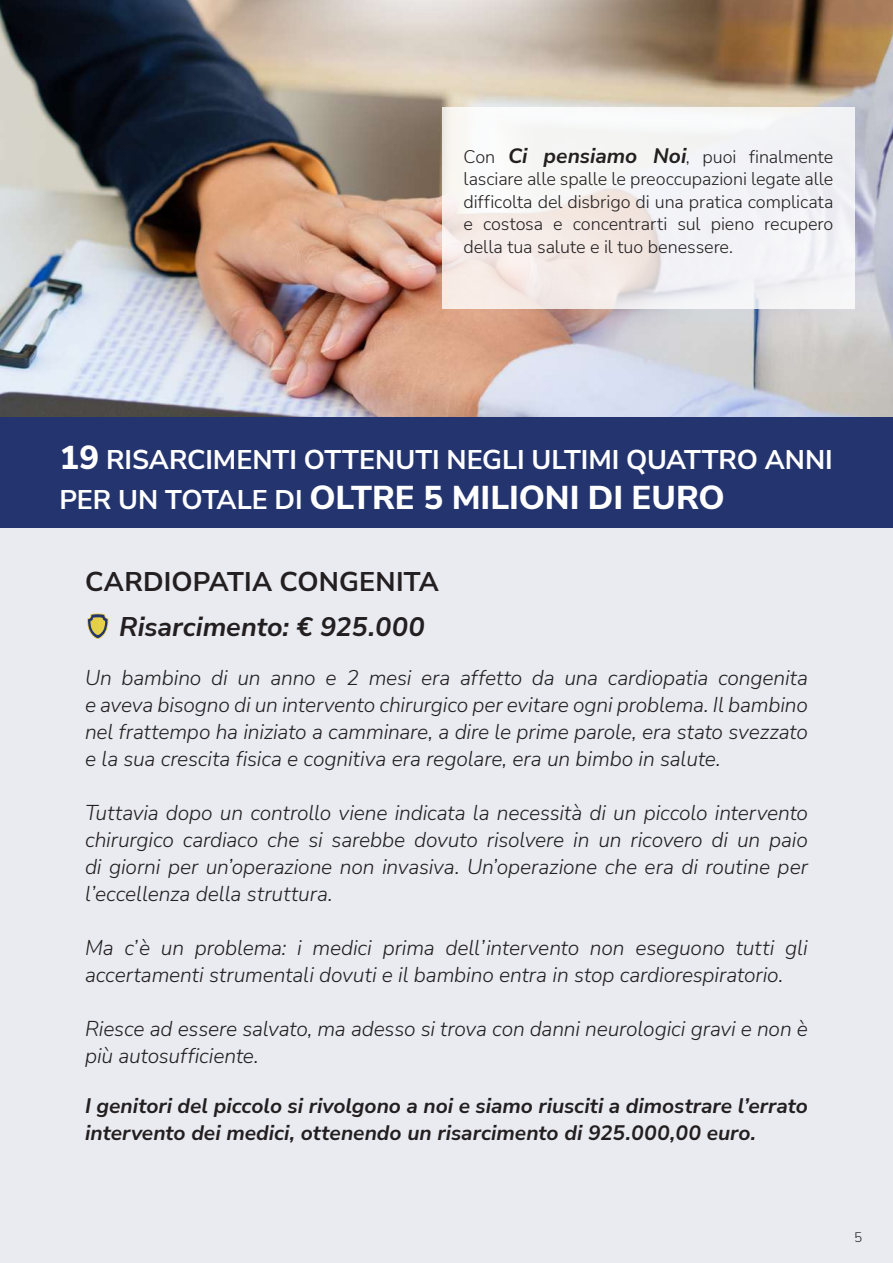
<style>
.page{position:relative;width:893px;height:1263px;background:#fff}
.page>*{position:absolute;margin:0;border:0;box-sizing:border-box;transform-origin:0 0}
.t1{font:800 33px "Nunito Sans";letter-spacing:-.005em;color:#fff}
.t2{font:700 27px "Nunito Sans";color:#fff}
.t3{font:italic 700 27px "Nunito Sans";color:#231f20}
.t4{font:700 27px "Nunito Sans";letter-spacing:.005em;color:#231f20}
.t5{font:italic 300 21px/27px "Nunito Sans";letter-spacing:-.005em;color:#231f20;text-align:justify}
.t6{font:italic 700 21px/27px "Nunito Sans";color:#231f20}
.t7{font:300 18px/22.5px "Nunito Sans";letter-spacing:-.005em;color:#231f20;text-align:justify}
.t8{font:300 13.5px "Nunito Sans";color:#231f20}
.s1{font-weight:700;font-style:italic;font-size:21px}
.s2{font-weight:800;font-size:33px}
.s3{font-weight:700;font-size:27px}
</style>
<div class="page">
<div style="left:0;top:527px;width:893px;height:736px;background:#e9ebf1"></div>
<img style="left:0;top:0;width:893px;height:417px">
<svg style="left:442px;top:107px;width:413px;height:202px;fill:#f4f3f5"></svg>
<div style="left:0;top:417px;width:893px;height:110px;background:#24346f"></div>
<svg style="left:87px;top:613px;width:22px;height:26px"></svg>
<p class="t7" style="left:463px;top:145px;width:371px">Con <span class="s1">Ci pensiamo Noi</span>, puoi finalmente lasciare alle spalle le preoccupazioni legate alle difficolta del disbrigo di una pratica complicata e costosa e concentrarti sul pieno recupero della tua salute e il tuo benessere.</p>
<p class="t2" style="left:60px;top:440px;width:775px"><span class="s2">19</span> RISARCIMENTI OTTENUTI NEGLI ULTIMI QUATTRO ANNI</p>
<h1 class="t1" style="left:60px;top:474px;width:667px"><span class="s3">PER UN TOTALE DI</span> OLTRE 5 MILIONI DI EURO</h1>
<p class="t4" style="left:85px;top:562px;width:355px">CARDIOPATIA CONGENITA</p>
<p class="t3" style="left:119px;top:607px;width:307px">Risarcimento: € 925.000</p>
<p class="t5" style="left:85px;top:663px;width:724px">Un bambino di un anno e 2 mesi era affetto da una cardiopatia congenita e aveva bisogno di un intervento chirurgico per evitare ogni problema. Il bambino nel frattempo ha iniziato a camminare, a dire le prime parole, era stato svezzato e la sua crescita fisica e cognitiva era regolare, era un bimbo in salute.</p>
<p class="t5" style="left:85px;top:798px;width:724px">Tuttavia dopo un controllo viene indicata la necessità di un piccolo intervento chirurgico cardiaco che si sarebbe dovuto risolvere in un ricovero di un paio di giorni per un’operazione non invasiva. Un’operazione che era di routine per l’eccellenza della struttura.</p>
<p class="t5" style="left:85px;top:933px;width:724px">Ma c’è un problema: i medici prima dell’intervento non eseguono tutti gli accertamenti strumentali dovuti e il bambino entra in stop cardiorespiratorio.</p>
<p class="t5" style="left:85px;top:1014px;width:724px">Riesce ad essere salvato, ma adesso si trova con danni neurologici gravi e non è più autosufficiente.</p>
<p class="t6" style="left:85px;top:1091px;width:724px">I genitori del piccolo si rivolgono a noi e siamo riusciti a dimostrare l’errato intervento dei medici, ottenendo un risarcimento di 925.000,00 euro.</p>
<p class="t8" style="left:854px;top:1228px;width:10px">5</p>
</div>
